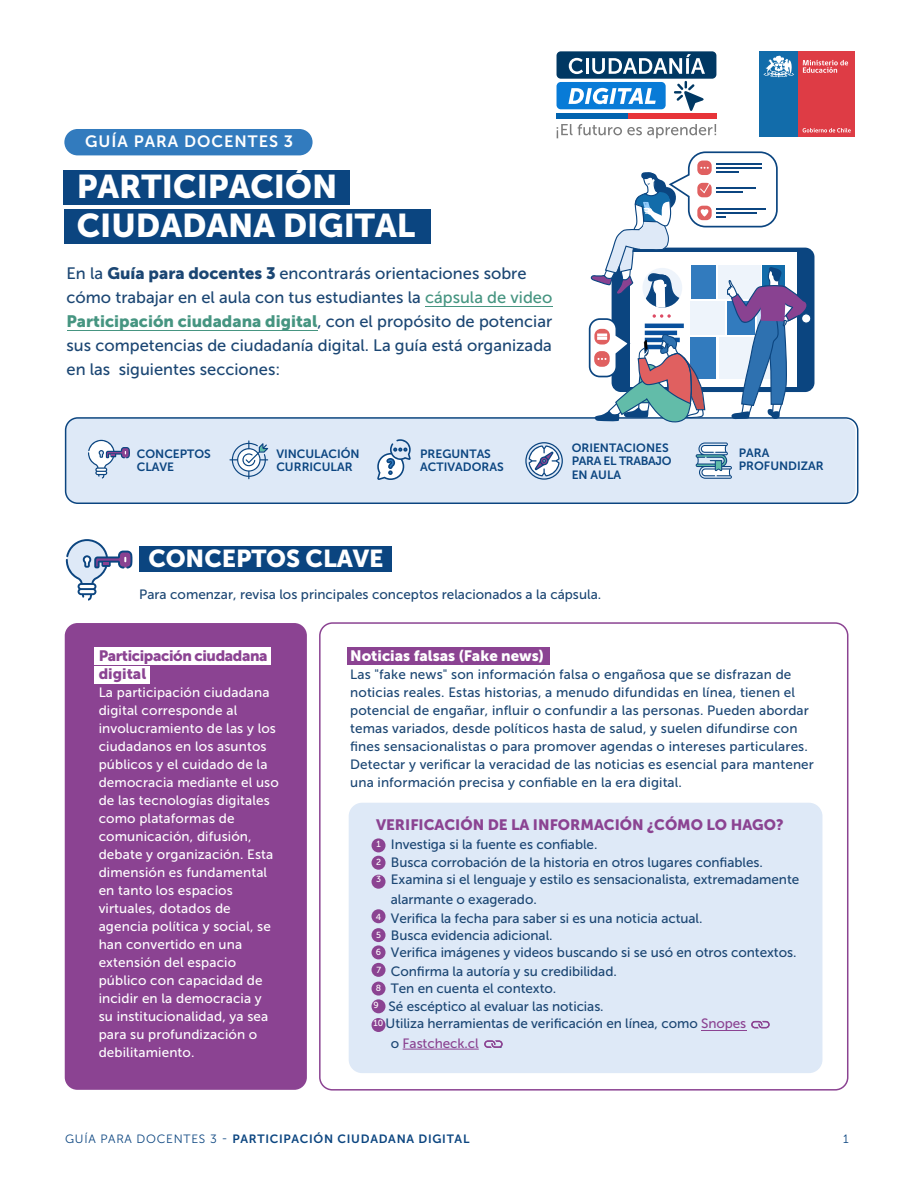
<style>
.page{position:relative;width:918px;height:1188px;background:#fff}
.page>*{position:absolute;margin:0;border:0;box-sizing:border-box;transform-origin:0 0}
.t1{font:32.85px/39.3px "Museo Sans 900";color:#fff}
.t2{font:24.3px "Museo Sans 900";letter-spacing:-.005em;color:#fff}
.t3{font:16.5px/24px "Museo Sans 500";color:#1b4673}
.t4{font:16.5px "Museo Sans 900";color:#469581}
.t5{font:16.35px "Museo Sans 700";letter-spacing:.06em;color:#fff}
.t6{font:15px "Museo Sans 900";color:#8b4392}
.t7{font:15px/18px "Museo Sans 900";letter-spacing:-.025em;color:#8b4392}
.t8{font:15px "Museo Sans 900";color:#fff}
.t9{font:13.5px/18px "Museo Sans 500";color:#1b4673}
.t10{font:13.5px/18px "Museo Sans 500";letter-spacing:.01em;color:#fff}
.t11{font:13.5px "Museo Sans 500";letter-spacing:-.005em;color:#8b4392}
.t12{font:12px/13.5px "Museo Sans 700";color:#0b4580}
.t13{font:12px "Museo Sans 700";letter-spacing:.06em;color:#0b4580}
.t14{font:12px "Museo Sans 300";color:#0b4580}
.s1{font-family:"Museo Sans 900"}
.s2{color:#469581}
.s3{font-family:"Museo Sans 500";color:#1b4673}
.s4{font-size:8.85px;color:#fff}
.s5{color:#8b4392}
.s6{color:#1b4673}
.s7{font-family:"Museo Sans 300"}
</style>
<div class="page">
<div style="left:759px;top:51px;width:39px;height:86px;background:#126caa"></div>
<div style="left:798px;top:51px;width:57px;height:86px;background:#de3c45"></div>
<svg style="left:803px;top:128px;width:48px;height:4px"></svg>
<svg style="left:764px;top:56px;width:30px;height:21px"></svg>
<svg style="left:803px;top:60px;width:45px;height:13px"></svg>
<div style="left:557px;top:51px;width:159px;height:28px;background:#003863;border-radius:4px"></div>
<div style="left:557px;top:82px;width:109px;height:27px;background:#087bd7;border-radius:4px"></div>
<svg style="left:569px;top:58px;width:14px;height:16px"></svg>
<hr style="left:586px;top:58px;width:3px;height:16px;background:#fff">
<svg style="left:592px;top:54px;width:113px;height:20px"></svg>
<svg style="left:568px;top:88px;width:88px;height:16px"></svg>
<svg style="left:557px;top:124px;width:159px;height:14px"></svg>
<div style="left:557px;top:113px;width:72px;height:5px;background:#0063af"></div>
<div style="left:629px;top:113px;width:88px;height:5px;background:#e73439"></div>
<svg style="left:674px;top:81px;width:30px;height:30px"></svg>
<div style="left:65px;top:623px;width:242px;height:467px;background:#8b4392;border-radius:13px"></div>
<svg style="left:66px;top:539px;width:67px;height:62px"></svg>
<div style="left:64px;top:129px;width:249px;height:26px;background:#327bbe;border-radius:13px"></div>
<div style="left:64px;top:170px;width:286px;height:34px;background:#0b4580"></div>
<div style="left:64px;top:209px;width:367px;height:34px;background:#0b4580"></div>
<div style="left:139px;top:546px;width:253px;height:26px;background:#0b4580"></div>
<div style="left:319px;top:622px;width:529px;height:469px;border:2px solid #8b4392;border-radius:13px"></div>
<div style="left:66px;top:418px;width:789px;height:85px;background:#dee9f7;border-radius:13px"></div>
<svg style="left:88px;top:440px;width:42px;height:39px"></svg>
<div style="left:65px;top:417px;width:793px;height:87px;border:2px solid #0b4580;border-radius:12px"></div>
<svg style="left:229px;top:440px;width:39px;height:39px"></svg>
<svg style="left:377px;top:439px;width:34px;height:41px"></svg>
<svg style="left:525px;top:442px;width:38px;height:38px"></svg>
<div style="left:95px;top:648px;width:176px;height:17px;background:#fff"></div>
<div style="left:95px;top:667px;width:55px;height:17px;background:#fff"></div>
<div style="left:347px;top:648px;width:202px;height:17px;background:#8b4392"></div>
<div style="left:349px;top:803px;width:473px;height:270px;background:#dee9f7;border-radius:13px"></div>
<hr style="left:403px;top:1049px;width:76px;height:1px;background:#8b4392">
<div style="left:372px;top:838px;width:14px;height:14px;background:#8b4392;border-radius:50%"></div>
<div style="left:372px;top:856px;width:14px;height:14px;background:#8b4392;border-radius:50%"></div>
<div style="left:372px;top:875px;width:14px;height:14px;background:#8b4392;border-radius:50%"></div>
<div style="left:372px;top:928px;width:14px;height:14px;background:#8b4392;border-radius:50%"></div>
<div style="left:372px;top:963px;width:14px;height:14px;background:#8b4392;border-radius:50%"></div>
<div style="left:372px;top:1018px;width:14px;height:14px;background:#8b4392;border-radius:50%"></div>
<div style="left:372px;top:999px;width:14px;height:14px;background:#8b4392;border-radius:50%"></div>
<div style="left:372px;top:909px;width:14px;height:14px;background:#8b4392;border-radius:50%"></div>
<div style="left:372px;top:945px;width:14px;height:14px;background:#8b4392;border-radius:50%"></div>
<div style="left:372px;top:982px;width:14px;height:14px;background:#8b4392;border-radius:50%"></div>
<div style="left:612px;top:248px;width:202px;height:144px;background:#0b4580;border-radius:9px"></div>
<div style="left:801px;top:313px;width:10px;height:11px;border:1px solid #0b4580;border-radius:50%"></div>
<svg style="left:588px;top:151px;width:220px;height:328px"></svg>
<svg style="left:484px;top:1040px;width:19px;height:8px"></svg>
<svg style="left:751px;top:1021px;width:19px;height:7px"></svg>
<hr style="left:701px;top:1030px;width:45px;height:1px;background:#8b4392">
<hr style="left:425px;top:306px;width:127px;height:1px;background:#469581">
<hr style="left:67px;top:330px;width:250px;height:1px;background:#469581">
<p class="t5" style="left:85px;top:132px;width:210px">GUÍA PARA DOCENTES 3</p>
<h1 class="t1" style="left:77px;top:167px;width:340px">PARTICIPACIÓN<br>CIUDADANA DIGITAL</h1>
<p class="t3" style="left:67px;top:262px;width:487px">En la <span class="s1">Guía para docentes 3</span> encontrarás orientaciones sobre cómo trabajar en el aula con tus estudiantes la <span class="s2">cápsula de video</span></p>
<p class="t4" style="left:67px;top:312px;width:487px">Participación ciudadana digital<span class="s3">, con el propósito de potenciar</span></p>
<p class="t3" style="left:67px;top:334px;width:487px">sus competencias de ciudadanía digital. La guía está organizada en las siguientes secciones:</p>
<p class="t12" style="left:137px;top:447px;width:76px">CONCEPTOS<br>CLAVE</p>
<p class="t12" style="left:276px;top:447px;width:85px">VINCULACIÓN<br>CURRICULAR</p>
<p class="t12" style="left:420px;top:447px;width:85px">PREGUNTAS<br>ACTIVADORAS</p>
<p class="t12" style="left:572px;top:441px;width:102px">ORIENTACIONES<br>PARA EL TRABAJO<br>EN AULA</p>
<p class="t12" style="left:739px;top:446px;width:86px">PARA<br>PROFUNDIZAR</p>
<h2 class="t2" style="left:148px;top:545px;width:237px">CONCEPTOS CLAVE</h2>
<p class="t9" style="left:139px;top:585px;width:464px">Para comenzar, revisa los principales conceptos relacionados a la cápsula.</p>
<p class="t7" style="left:99px;top:647px;width:170px">Participación ciudadana digital</p>
<p class="t10" style="left:99px;top:684px;width:182px">La participación ciudadana digital corresponde al involucramiento de las y los ciudadanos en los asuntos públicos y el cuidado de la democracia mediante el uso de las tecnologías digitales como plataformas de comunicación, difusión, debate y organización. Esta dimensión es fundamental en tanto los espacios virtuales, dotados de agencia política y social, se han convertido en una extensión del espacio público con capacidad de incidir en la democracia y su institucionalidad, ya sea para su profundización o debilitamiento.</p>
<p class="t8" style="left:350px;top:647px;width:195px">Noticias falsas (Fake news)</p>
<p class="t9" style="left:350px;top:665px;width:465px">Las "fake news" son información falsa o engañosa que se disfrazan de noticias reales. Estas historias, a menudo difundidas en línea, tienen el potencial de engañar, influir o confundir a las personas. Pueden abordar temas variados, desde políticos hasta de salud, y suelen difundirse con fines sensacionalistas o para promover agendas o intereses particulares.<br>Detectar y verificar la veracidad de las noticias es esencial para mantener una información precisa y confiable en la era digital.</p>
<p class="t6" style="left:376px;top:816px;width:409px">VERIFICACIÓN DE LA INFORMACIÓN ¿CÓMO LO HAGO?</p>
<p class="t9" style="left:376px;top:835px;width:388px;line-height:18.5px"><span class="s4">1</span> Investiga si la fuente es confiable.<br><sup>2</sup> Busca corrobación de la historia en otros lugares confiables.</p>
<p class="t9" style="left:376px;top:871px;width:425px"><span class="s4">3</span> Examina si el lenguaje y estilo es sensacionalista, extremadamente</p>
<p class="t9" style="left:391px;top:890px;width:147px">alarmante o exagerado.</p>
<p class="t9" style="left:376px;top:909px;width:328px"><sup>4</sup> Verifica la fecha para saber si es una noticia actual.</p>
<p class="t9" style="left:374px;top:926px;width:424px"><sup>5</sup> Busca evidencia adicional.<br><sup>6</sup> Verifica imágenes y videos buscando si se usó en otros contextos.<br><sup>7</sup> Confirma la autoría y su credibilidad.<br><sup>8</sup> Ten en cuenta el contexto.<br><sup>9</sup> Sé escéptico al evaluar las noticias.<br><sup>10</sup> Utiliza herramientas de verificación en línea, como <span class="s5">Snopes</span></p>
<p class="t11" style="left:391px;top:1036px;width:89px"><span class="s6">o</span> Fastcheck.cl</p>
<p class="t9" style="left:499px;top:1034px;width:5px">.</p>
<p class="t13" style="left:65px;top:1132px;width:406px"><span class="s7">GUÍA PARA DOCENTES 3 -</span> PARTICIPACIÓN CIUDADANA DIGITAL</p>
<p class="t14" style="left:843px;top:1132px;width:7px">1</p>
</div>
